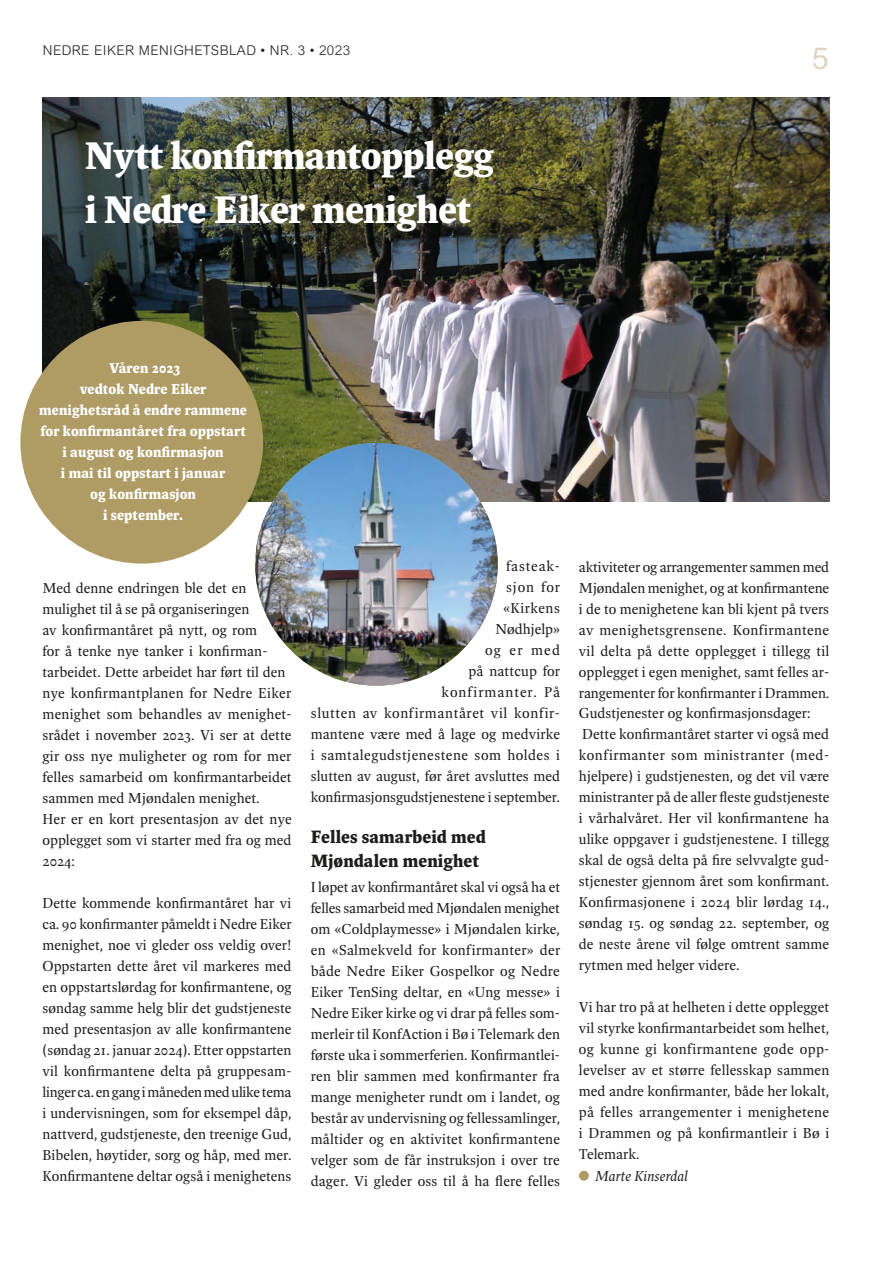
<style>
.page{position:relative;width:893px;height:1263px;background:#fff}
.page>*{position:absolute;margin:0;border:0;box-sizing:border-box;transform-origin:0 0}
.Spinoza_heading{font:700 42px "Spinoza Pro";letter-spacing:-.02em;color:#fff}
.t1{font:30px "Arial Rounded MT Std";color:#ded4bd}
.Mellomtittel{font:700 19.5px "Spinoza Pro";color:#1d1d1b}
.Spinoza_brødtekst{font:15.75px/21px "Spinoza Pro";color:#1d1d1b;text-align:justify}
.Spinoza_brødtekst-2{font:700 15.75px/21px "Spinoza Pro";color:#fff}
.Spinoza_brødtekst-3{font:italic 15.75px "Spinoza Pro";color:#1d1d1b}
.t2{font:300 13.5px "Arial Rounded MT Std";letter-spacing:.03em;color:#1d1d1b}
</style>
<div class="page">
<img style="left:43px;top:98px;width:786px;height:404px">
<div style="left:579px;top:1171px;width:10px;height:10px;background:#af9b64;border-radius:50%"></div>
<div style="left:20px;top:321px;width:243px;height:243px;background:#af9b64;border-radius:50%"></div>
<img style="left:255px;top:443px;width:243px;height:243px;border-radius:121px">
<p class="t2" style="left:43px;top:43px;width:309px">NEDRE EIKER MENIGHETSBLAD • NR. 3 • 2023</p>
<h2 class="t1" style="left:812px;top:41px;width:18px">5</h2>
<p class="Spinoza_heading" style="left:85px;top:132px;width:411px">Nytt konfirmantopplegg</p>
<p class="Spinoza_heading" style="left:85px;top:186px;width:388px">i Nedre Eiker menighet</p>
<p class="Spinoza_brødtekst-2" style="left:109px;top:357px;width:73px">Våren 2023</p>
<p class="Spinoza_brødtekst-2" style="left:80px;top:378px;width:128px">vedtok Nedre Eiker</p>
<p class="Spinoza_brødtekst-2" style="left:39px;top:399px;width:209px">menighetsråd å endre rammene for konfirmantåret fra oppstart</p>
<p class="Spinoza_brødtekst-2" style="left:63px;top:441px;width:163px">i august og konfirmasjon</p>
<p class="Spinoza_brødtekst-2" style="left:61px;top:462px;width:166px">i mai til oppstart i januar</p>
<p class="Spinoza_brødtekst-2" style="left:90px;top:483px;width:107px">og konfirmasjon</p>
<p class="Spinoza_brødtekst-2" style="left:103px;top:504px;width:82px">i september.</p>
<p class="Spinoza_brødtekst" style="left:43px;top:577px;width:251px;text-align:left">Med denne endringen ble det en mulighet til å se på organiseringen<br>av konfirmantåret på nytt, og rom<br>for å tenke nye tanker i konfirman&shy;tarbeidet. Dette arbeidet har ført til den nye konfirmantplanen for Nedre Eiker menighet som behandles av menighet&shy;srådet i november 2023. Vi ser at dette gir oss nye muligheter og rom for mer felles samarbeid om konfirmantarbeidet sammen med Mjøndalen menighet.</p>
<p class="Spinoza_brødtekst" style="left:43px;top:808px;width:251px">Her er en kort presentasjon av det nye opplegget som vi starter med fra og med 2024:</p>
<p class="Spinoza_brødtekst" style="left:43px;top:892px;width:251px">Dette kommende konfirmantåret har vi ca. 90 konfirmanter påmeldt i Nedre Eiker menighet, noe vi gleder oss veldig over!<br>Oppstarten dette året vil markeres med en oppstartslørdag for konfirmantene, og søndag samme helg blir det gudstjeneste med presentasjon av alle konfirmantene (søndag 21. januar 2024). Etter oppstarten vil konfirmantene delta på gruppesam&shy;linger ca. en gang i måneden med ulike tema i undervisningen, som for eksempel dåp, nattverd, gudstjeneste, den treenige Gud, Bibelen, høytider, sorg og håp, med mer.<br>Konfirmantene deltar også i menighetens</p>
<p class="Spinoza_brødtekst" style="left:311px;top:556px;width:251px;text-align:right">fasteak-<br>sjon for<br>«Kirkens<br>Nødhjelp»<br>og er med<br>på nattcup for<br>konfirmanter. På<br>slutten av konfirmantåret vil konfir&shy;mantene være med å lage og medvirke i samtalegudstjenestene som holdes i slutten av august, før året avsluttes med konfirmasjonsgudstjenestene i september.</p>
<p class="Mellomtittel" style="left:311px;top:826px;width:177px">Felles samarbeid med</p>
<p class="Mellomtittel" style="left:311px;top:850px;width:170px">Mjøndalen menighet</p>
<p class="Spinoza_brødtekst" style="left:311px;top:877px;width:251px">I løpet av konfirmantåret skal vi også ha et felles samarbeid med Mjøndalen menighet om «Coldplaymesse» i Mjøndalen kirke, en «Salmekveld for konfirmanter» der både Nedre Eiker Gospelkor og Nedre Eiker TenSing deltar, en «Ung messe» i Nedre Eiker kirke og vi drar på felles som&shy;merleir til KonfAction i Bø i Telemark den første uka i sommerferien. Konfirmantlei&shy;ren blir sammen med konfirmanter fra mange menigheter rundt om i landet, og består av undervisning og fellessamlinger, måltider og en aktivitet konfirmantene velger som de får instruksjon i over tre dager. Vi gleder oss til å ha flere felles</p>
<p class="Spinoza_brødtekst" style="left:579px;top:556px;width:252px">aktiviteter og arrangementer sammen med Mjøndalen menighet, og at konfirmantene i de to menighetene kan bli kjent på tvers av menighetsgrensene. Konfirmantene vil delta på dette opplegget i tillegg til opplegget i egen menighet, samt felles ar&shy;rangementer for konfirmanter i Drammen.</p>
<p class="Spinoza_brødtekst" style="left:579px;top:703px;width:233px">Gudstjenester og konfirmasjonsdager:</p>
<p class="Spinoza_brødtekst" style="left:579px;top:724px;width:252px">Dette konfirmantåret starter vi også med konfirmanter som ministranter (med&shy;hjelpere) i gudstjenesten, og det vil være ministranter på de aller fleste gudstjeneste i vårhalvåret. Her vil konfirmantene ha ulike oppgaver i gudstjenestene. I tillegg skal de også delta på fire selvvalgte gud&shy;stjenester gjennom året som konfirmant.<br>Konfirmasjonene i 2024 blir lørdag 14., søndag 15. og søndag 22. september, og de neste årene vil følge omtrent samme rytmen med helger videre.</p>
<p class="Spinoza_brødtekst" style="left:579px;top:997px;width:252px">Vi har tro på at helheten i dette opplegget vil styrke konfirmantarbeidet som helhet, og kunne gi konfirmantene gode opp&shy;levelser av et større fellesskap sammen med andre konfirmanter, både her lokalt, på felles arrangementer i menighetene i Drammen og på konfirmantleir i Bø i Telemark.</p>
<p class="Spinoza_brødtekst-3" style="left:595px;top:1167px;width:94px">Marte Kinserdal</p>
</div>
